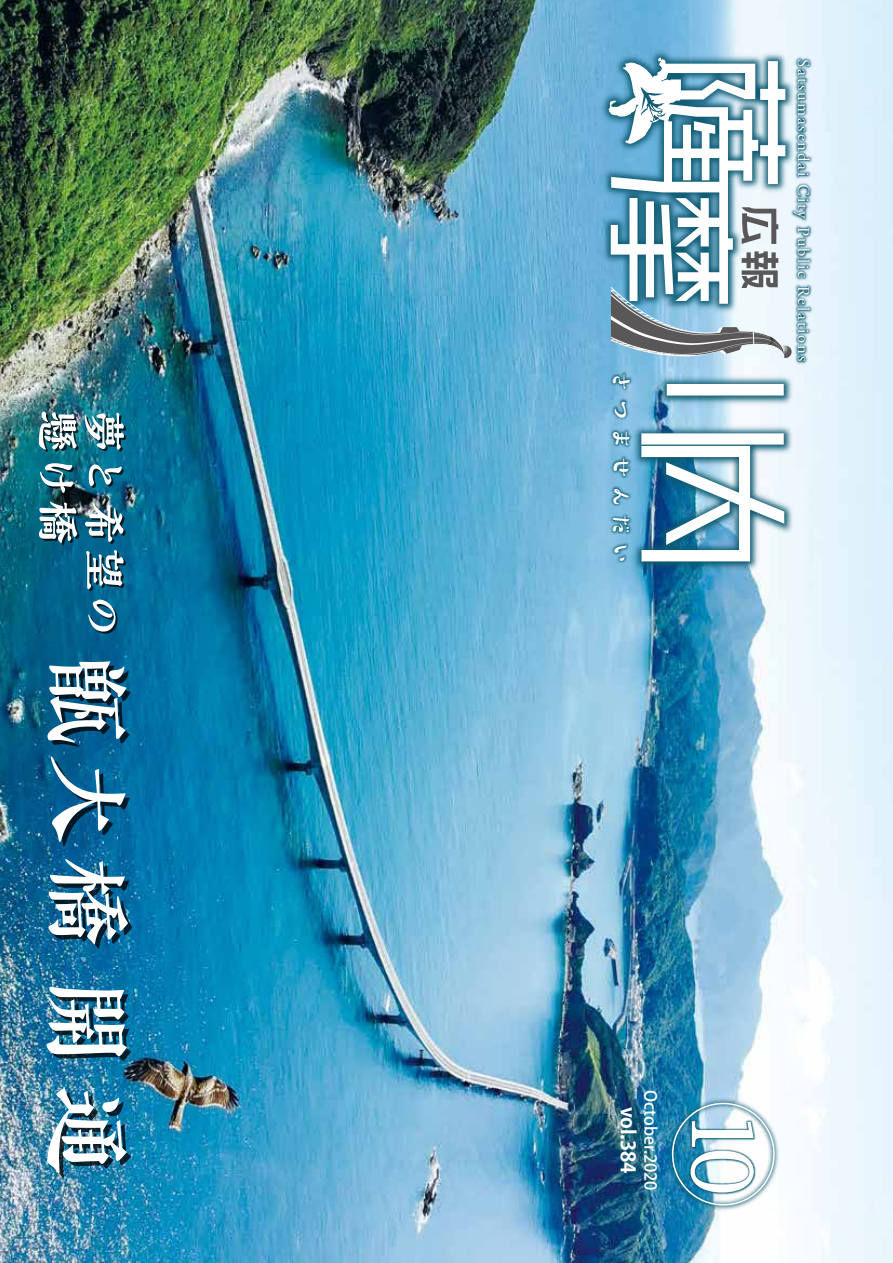
<style>
.page{position:relative;width:893px;height:1263px;background:#fff}
.page>*{position:absolute;margin:0;border:0;box-sizing:border-box;transform-origin:0 0}
.t1{font:500 79.35px "UD Reimin Pr 6";color:#fff}
.t2{font:500 26.1px "Suzumushi Std";letter-spacing:.1em;color:#fff}
.t3{font:700 19.8px "Koz Go Pro";letter-spacing:-.01em;color:#fff}
.t4{font:16.65px "Adobe Garamond Pro";letter-spacing:.12em;color:#fff}
.t5{font:500 16.5px "Koz Go Pro";color:#fff}
</style>
<div class="page">
<img style="left:0;top:0;width:892px;height:1263px">
<hr style="left:892px;top:0;width:1px;height:1263px;background:#005685">
<hr style="left:892px;top:427px;width:1px;height:435px;background:#000">
<img style="left:551px;top:0;width:292px;height:619px">
<img style="left:737px;top:3px;width:130px;height:416px">
<img style="left:549px;top:312px;width:141px;height:312px">
<img style="left:617px;top:1048px;width:213px;height:213px">
<img style="left:606px;top:1058px;width:211px;height:192px">
<img style="left:641px;top:384px;width:143px;height:177px">
<svg style="left:608px;top:58px;width:184px;height:308px"></svg>
<svg style="left:47px;top:661px;width:84px;height:86px"></svg>
<svg style="left:51px;top:756px;width:79px;height:90px"></svg>
<img style="left:48px;top:859px;width:84px;height:90px">
<img style="left:46px;top:986px;width:85px;height:75px">
<img style="left:47px;top:1088px;width:84px;height:89px">
<svg style="left:85px;top:413px;width:41px;height:39px"></svg>
<svg style="left:89px;top:464px;width:35px;height:24px"></svg>
<svg style="left:85px;top:502px;width:41px;height:42px"></svg>
<svg style="left:86px;top:550px;width:40px;height:41px"></svg>
<svg style="left:88px;top:600px;width:30px;height:34px"></svg>
<svg style="left:39px;top:412px;width:40px;height:40px"></svg>
<svg style="left:40px;top:463px;width:35px;height:32px"></svg>
<svg style="left:39px;top:502px;width:40px;height:43px"></svg>
<h2 class="t2" style="left:638px;top:368px;width:199px;rotate:90deg">さつませんだい</h2>
<p class="t4" style="left:813px;top:59px;width:304px;rotate:90deg">Satsumasendai City Public Relations</p>
<p class="t5" style="left:661px;top:1090px;width:102px;rotate:90deg">October.2020</p>
<p class="t3" style="left:641px;top:1106px;width:69px;rotate:90deg">vol.384</p>
<h1 class="t1" style="left:787px;top:1110px;width:88px;rotate:90deg">10</h1>
</div>
